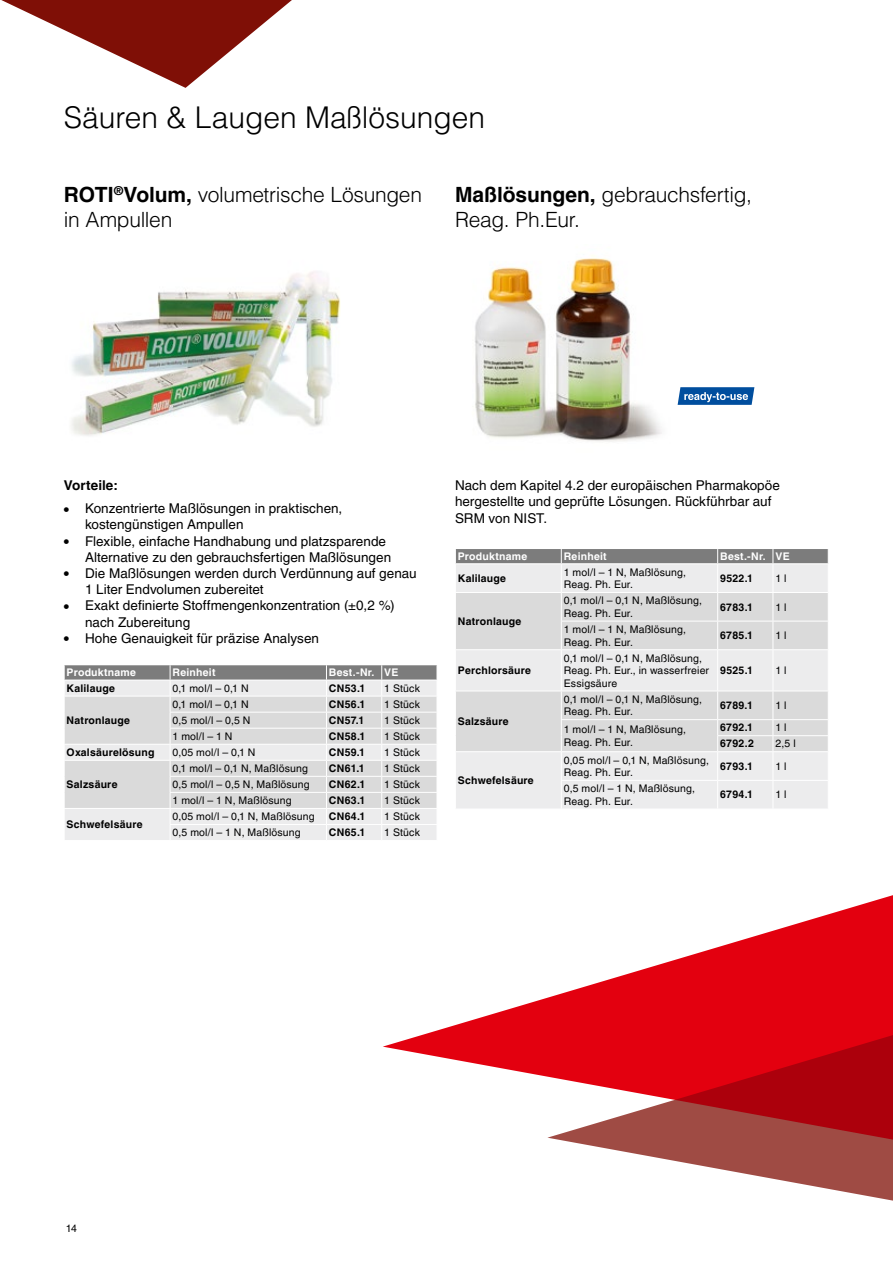
<style>
.page{position:relative;width:893px;height:1263px;background:#fff}
.page>*{position:absolute;margin:0;border:0;box-sizing:border-box;transform-origin:0 0}
.t1{font:300 30px "Helvetica LT Pro";color:#000}
.DE_Produktbezeichnun{font:300 21px/25.2px "Helvetica LT Pro";letter-spacing:-.015em;color:#000}
.DE_00_Basisformat{font:13.5px/16.2px "Helvetica LT Pro";color:#000}
.DE_LH_Featureheader{font:700 13.5px "Helvetica LT Pro";letter-spacing:.005em;color:#000}
.TabKoerperLinks{font:10.5px/12.6px "Helvetica LT Pro";letter-spacing:.015em;color:#000}
.TabBestNr{font:700 10.5px "Helvetica LT Pro";letter-spacing:.03em;color:#000}
.TabKoerperLinks-2{font:700 10.5px "Helvetica LT Pro";letter-spacing:.02em;color:#000}
.TabKopfLinksWeiß{font:700 10.5px "Helvetica LT Pro";letter-spacing:.02em;color:#fff}
.s1{font-weight:700}
.s2{font-size:15px}
</style>
<div class="page">
<svg style="left:1px;top:0;width:291px;height:88px"></svg>
<img style="left:475px;top:255px;width:187px;height:187px">
<svg style="left:678px;top:387px;width:76px;height:18px"></svg>
<svg style="left:383px;top:895px;width:510px;height:182px"></svg>
<svg style="left:547px;top:1035px;width:346px;height:165px"></svg>
<img style="left:71px;top:271px;width:270px;height:165px">
<svg style="left:64px;top:665px;width:373px;height:175px;background:#dadadb"></svg>
<div style="left:456px;top:752px;width:372px;height:57px;background:#ececed"></div>
<svg style="left:456px;top:650px;width:372px;height:101px;background:#e1e1e2"></svg>
<svg style="left:455px;top:549px;width:374px;height:100px;background:#d3d3d3"></svg>
<hr style="left:561px;top:650px;width:1px;height:41px;background:#fff">
<hr style="left:717px;top:650px;width:1px;height:41px;background:#fff">
<hr style="left:773px;top:650px;width:1px;height:41px;background:#fff">
<hr style="left:455px;top:691px;width:106px;height:1px;background:#fff">
<hr style="left:561px;top:691px;width:157px;height:1px;background:#fff">
<hr style="left:718px;top:691px;width:55px;height:1px;background:#fff">
<hr style="left:773px;top:691px;width:56px;height:1px;background:#fff">
<hr style="left:561px;top:719px;width:157px;height:1px;background:#fff">
<hr style="left:718px;top:719px;width:55px;height:1px;background:#fff">
<hr style="left:773px;top:719px;width:56px;height:1px;background:#fff">
<hr style="left:717px;top:735px;width:56px;height:1px;background:#fff">
<hr style="left:773px;top:735px;width:56px;height:1px;background:#fff">
<hr style="left:561px;top:780px;width:157px;height:1px;background:#fff">
<svg style="left:561px;top:691px;width:1px;height:118px"></svg>
<hr style="left:718px;top:780px;width:55px;height:1px;background:#fff">
<svg style="left:717px;top:691px;width:1px;height:118px"></svg>
<hr style="left:773px;top:780px;width:56px;height:1px;background:#fff">
<svg style="left:773px;top:691px;width:1px;height:118px"></svg>
<h1 class="t1" style="left:64px;top:98px;width:423px">Säuren &amp; Laugen Maßlösungen</h1>
<p class="DE_Produktbezeichnun" style="left:64px;top:182px;width:360px"><span class="s1">ROTI</span><sup>®</sup><span class="s1">Volum,</span> volumetrische Lösungen in Ampullen</p>
<p class="DE_Produktbezeichnun" style="left:455px;top:182px;width:298px"><span class="s1">Maßlösungen,</span> gebrauchsfertig,<br>Reag. Ph.Eur.</p>
<p class="DE_LH_Featureheader" style="left:64px;top:477px;width:56px">Vorteile:</p>
<p class="DE_00_Basisformat" style="left:85px;top:500px;width:259px;text-indent:-21px"><span class="s2">•</span> Konzentrierte Maßlösungen in praktischen, kostengünstigen Ampullen</p>
<p class="DE_00_Basisformat" style="left:85px;top:533px;width:308px;text-indent:-21px"><span class="s2">•</span> Flexible, einfache Handhabung und platzsparende<br>Alternative zu den gebrauchsfertigen Maßlösungen</p>
<p class="DE_00_Basisformat" style="left:85px;top:565px;width:333px;text-indent:-21px"><span class="s2">•</span> Die Maßlösungen werden durch Verdünnung auf genau<br>1 Liter Endvolumen zubereitet</p>
<p class="DE_00_Basisformat" style="left:85px;top:597px;width:311px;text-indent:-21px"><span class="s2">•</span> Exakt definierte Stoffmengenkonzentration (±0,2 %) nach Zubereitung</p>
<p class="DE_00_Basisformat" style="left:64px;top:630px;width:257px"><span class="s2">•</span> Hohe Genauigkeit für präzise Analysen</p>
<p class="TabKopfLinksWeiß" style="left:67px;top:666px;width:71px">Produktname</p>
<p class="TabKopfLinksWeiß" style="left:173px;top:666px;width:44px">Reinheit</p>
<p class="TabKopfLinksWeiß" style="left:329px;top:666px;width:47px">Best.-Nr.</p>
<p class="TabKopfLinksWeiß" style="left:384px;top:666px;width:16px">VE</p>
<p class="TabKoerperLinks-2" style="left:67px;top:682px;width:50px">Kalilauge</p>
<p class="TabKoerperLinks" style="left:173px;top:682px;width:78px">0,1 mol/l – 0,1 N</p>
<p class="TabBestNr" style="left:329px;top:682px;width:38px">CN53.1</p>
<p class="TabKoerperLinks" style="left:384px;top:682px;width:37px">1 Stück</p>
<p class="TabKoerperLinks-2" style="left:67px;top:714px;width:65px">Natronlauge</p>
<p class="TabKoerperLinks" style="left:173px;top:698px;width:78px">0,1 mol/l – 0,1 N</p>
<p class="TabBestNr" style="left:329px;top:698px;width:38px">CN56.1</p>
<p class="TabKoerperLinks" style="left:384px;top:698px;width:37px">1 Stück</p>
<p class="TabKoerperLinks" style="left:173px;top:714px;width:79px">0,5 mol/l – 0,5 N</p>
<p class="TabBestNr" style="left:329px;top:714px;width:37px">CN57.1</p>
<p class="TabKoerperLinks" style="left:384px;top:714px;width:37px">1 Stück</p>
<p class="TabKoerperLinks" style="left:173px;top:730px;width:61px">1 mol/l – 1 N</p>
<p class="TabBestNr" style="left:329px;top:730px;width:38px">CN58.1</p>
<p class="TabKoerperLinks" style="left:384px;top:730px;width:37px">1 Stück</p>
<p class="TabKoerperLinks-2" style="left:67px;top:746px;width:89px">Oxalsäurelösung</p>
<p class="TabKoerperLinks" style="left:173px;top:746px;width:84px">0,05 mol/l – 0,1 N</p>
<p class="TabBestNr" style="left:329px;top:746px;width:38px">CN59.1</p>
<p class="TabKoerperLinks" style="left:384px;top:746px;width:37px">1 Stück</p>
<p class="TabKoerperLinks-2" style="left:67px;top:778px;width:52px">Salzsäure</p>
<p class="TabKoerperLinks" style="left:173px;top:762px;width:137px">0,1 mol/l – 0,1 N, Maßlösung</p>
<p class="TabBestNr" style="left:329px;top:762px;width:37px">CN61.1</p>
<p class="TabKoerperLinks" style="left:384px;top:762px;width:37px">1 Stück</p>
<p class="TabKoerperLinks" style="left:173px;top:778px;width:139px">0,5 mol/l – 0,5 N, Maßlösung</p>
<p class="TabBestNr" style="left:329px;top:778px;width:38px">CN62.1</p>
<p class="TabKoerperLinks" style="left:384px;top:778px;width:37px">1 Stück</p>
<p class="TabKoerperLinks" style="left:173px;top:794px;width:121px">1 mol/l – 1 N, Maßlösung</p>
<p class="TabBestNr" style="left:329px;top:794px;width:38px">CN63.1</p>
<p class="TabKoerperLinks" style="left:384px;top:794px;width:37px">1 Stück</p>
<p class="TabKoerperLinks-2" style="left:67px;top:818px;width:77px">Schwefelsäure</p>
<p class="TabKoerperLinks" style="left:173px;top:810px;width:144px">0,05 mol/l – 0,1 N, Maßlösung</p>
<p class="TabBestNr" style="left:329px;top:810px;width:38px">CN64.1</p>
<p class="TabKoerperLinks" style="left:384px;top:810px;width:37px">1 Stück</p>
<p class="TabKoerperLinks" style="left:173px;top:826px;width:130px">0,5 mol/l – 1 N, Maßlösung</p>
<p class="TabBestNr" style="left:329px;top:826px;width:38px">CN65.1</p>
<p class="TabKoerperLinks" style="left:384px;top:826px;width:37px">1 Stück</p>
<p class="DE_00_Basisformat" style="left:455px;top:477px;width:326px">Nach dem Kapitel 4.2 der europäischen Pharmakopöe hergestellte und geprüfte Lösungen. Rückführbar auf<br>SRM von NIST.</p>
<p class="TabKopfLinksWeiß" style="left:458px;top:549px;width:71px">Produktname</p>
<p class="TabKopfLinksWeiß" style="left:564px;top:549px;width:44px">Reinheit</p>
<p class="TabKopfLinksWeiß" style="left:720px;top:549px;width:47px">Best.-Nr.</p>
<p class="TabKopfLinksWeiß" style="left:775px;top:549px;width:16px">VE</p>
<p class="TabKoerperLinks-2" style="left:458px;top:572px;width:50px">Kalilauge</p>
<p class="TabKoerperLinks" style="left:564px;top:566px;width:124px">1 mol/l – 1 N, Maßlösung,<br>Reag. Ph. Eur.</p>
<p class="TabBestNr" style="left:720px;top:572px;width:34px">9522.1</p>
<p class="TabKoerperLinks" style="left:775px;top:572px;width:13px">1 l</p>
<p class="TabKoerperLinks-2" style="left:458px;top:615px;width:65px">Natronlauge</p>
<p class="TabKoerperLinks" style="left:564px;top:594px;width:140px">0,1 mol/l – 0,1 N, Maßlösung,<br>Reag. Ph. Eur.</p>
<p class="TabBestNr" style="left:720px;top:600px;width:34px">6783.1</p>
<p class="TabKoerperLinks" style="left:775px;top:600px;width:13px">1 l</p>
<p class="TabKoerperLinks" style="left:564px;top:623px;width:124px">1 mol/l – 1 N, Maßlösung,<br>Reag. Ph. Eur.</p>
<p class="TabBestNr" style="left:720px;top:629px;width:34px">6785.1</p>
<p class="TabKoerperLinks" style="left:775px;top:629px;width:13px">1 l</p>
<p class="TabKoerperLinks-2" style="left:458px;top:664px;width:75px">Perchlorsäure</p>
<p class="TabKoerperLinks-2" style="left:458px;top:715px;width:52px">Salzsäure</p>
<p class="TabKoerperLinks-2" style="left:458px;top:774px;width:77px">Schwefelsäure</p>
<p class="TabKoerperLinks" style="left:564px;top:651px;width:147px">0,1 mol/l – 0,1 N, Maßlösung,<br>Reag. Ph. Eur., in wasserfreier<br>Essigsäure</p>
<p class="TabBestNr" style="left:720px;top:664px;width:34px">9525.1</p>
<p class="TabKoerperLinks" style="left:775px;top:664px;width:13px">1 l</p>
<p class="TabKoerperLinks" style="left:564px;top:693px;width:140px">0,1 mol/l – 0,1 N, Maßlösung,<br>Reag. Ph. Eur.</p>
<p class="TabBestNr" style="left:720px;top:699px;width:34px">6789.1</p>
<p class="TabKoerperLinks" style="left:775px;top:699px;width:13px">1 l</p>
<p class="TabKoerperLinks" style="left:564px;top:723px;width:124px">1 mol/l – 1 N, Maßlösung,<br>Reag. Ph. Eur.</p>
<p class="TabBestNr" style="left:720px;top:721px;width:34px">6792.1</p>
<p class="TabKoerperLinks" style="left:775px;top:721px;width:13px">1 l</p>
<p class="TabBestNr" style="left:720px;top:737px;width:35px">6792.2</p>
<p class="TabKoerperLinks" style="left:775px;top:737px;width:22px">2,5 l</p>
<p class="TabKoerperLinks" style="left:564px;top:753px;width:147px">0,05 mol/l – 0,1 N, Maßlösung,<br>Reag. Ph. Eur.</p>
<p class="TabBestNr" style="left:720px;top:760px;width:34px">6793.1</p>
<p class="TabKoerperLinks" style="left:775px;top:760px;width:13px">1 l</p>
<p class="TabKoerperLinks" style="left:564px;top:782px;width:133px">0,5 mol/l – 1 N, Maßlösung,<br>Reag. Ph. Eur.</p>
<p class="TabBestNr" style="left:720px;top:788px;width:34px">6794.1</p>
<p class="TabKoerperLinks" style="left:775px;top:788px;width:13px">1 l</p>
<p class="TabKoerperLinks" style="left:66px;top:1222px;width:13px">14</p>
</div>
